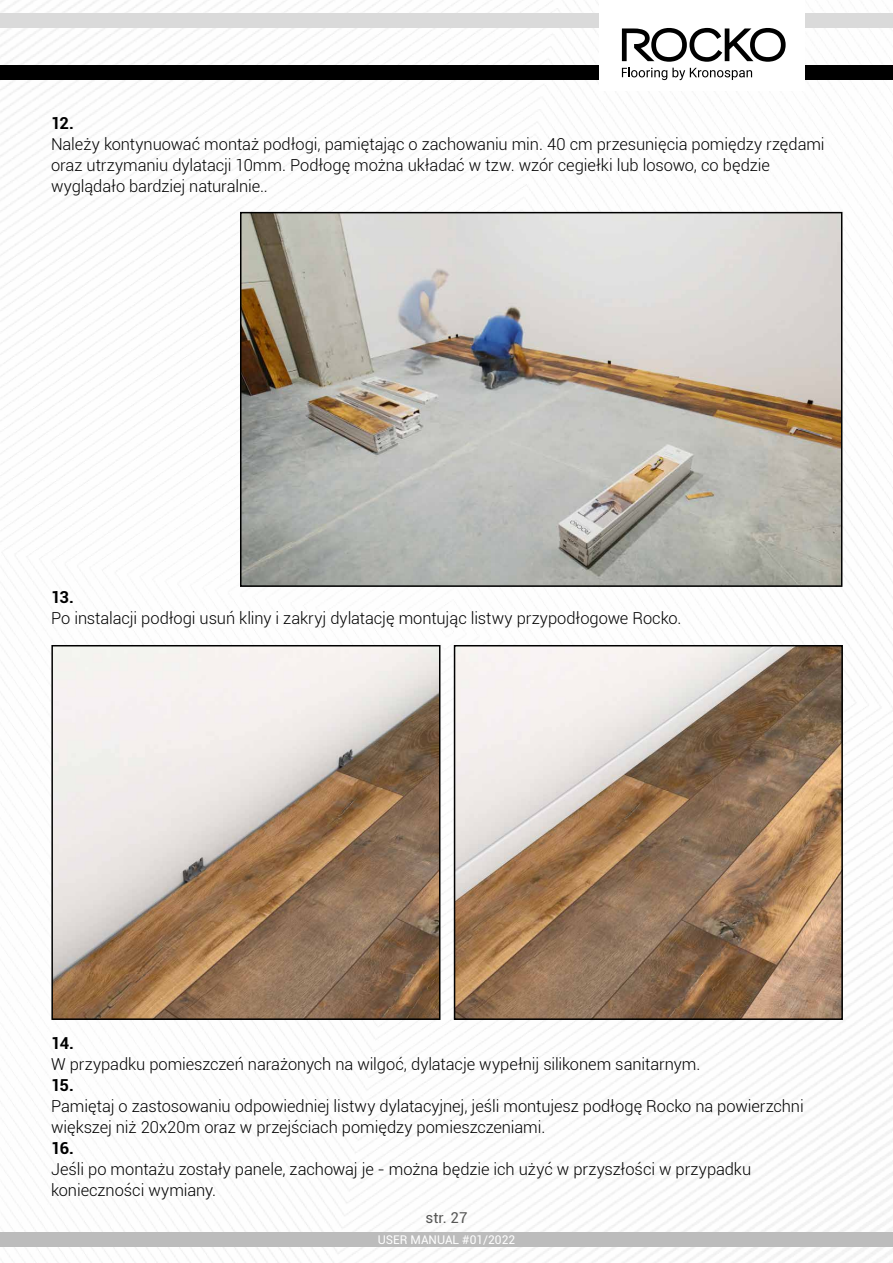
<style>
.page{position:relative;width:893px;height:1263px;background:#fff}
.page>*{position:absolute;margin:0;border:0;box-sizing:border-box;transform-origin:0 0}
.t1{font:300 16.5px/21px "Roboto";letter-spacing:-.005em;color:#000}
.t2{font:700 16.5px "Roboto";letter-spacing:-.06em;color:#000}
.t3{font:15px "Roboto";color:#575756}
.t4{font:12px "Roboto";color:#fff}
</style>
<div class="page">
<div style="left:0;top:13px;width:893px;height:15px;background:#dadada"></div>
<div style="left:0;top:65px;width:893px;height:15px;background:#000"></div>
<div style="left:600px;top:0;width:205px;height:90px;background:#fff"></div>
<div style="left:0;top:1232px;width:893px;height:15px;background:#bcbcbc"></div>
<svg style="left:622px;top:28px;width:164px;height:34px"></svg>
<svg style="left:622px;top:68px;width:130px;height:12px"></svg>
<img style="left:243px;top:215px;width:596px;height:369px">
<div style="left:240px;top:212px;width:602px;height:375px;border:2px solid #000"></div>
<img style="left:54px;top:648px;width:383px;height:369px">
<div style="left:51px;top:645px;width:389px;height:375px;border:2px solid #000"></div>
<img style="left:457px;top:648px;width:383px;height:369px">
<div style="left:454px;top:645px;width:389px;height:375px;border:2px solid #000"></div>
<p class="t2" style="left:51px;top:112px;width:24px">12.</p>
<p class="t1" style="left:51px;top:133px;width:775px">Należy kontynuować montaż podłogi, pamiętając o zachowaniu min. 40 cm przesunięcia pomiędzy rzędami oraz utrzymaniu dylatacji 10mm. Podłogę można układać w tzw. wzór cegiełki lub losowo, co będzie wyglądało bardziej naturalnie..</p>
<p class="t2" style="left:51px;top:585px;width:24px">13.</p>
<p class="t1" style="left:51px;top:607px;width:632px">Po instalacji podłogi usuń kliny i zakryj dylatację montując listwy przypodłogowe Rocko.</p>
<p class="t2" style="left:51px;top:1031px;width:24px">14.</p>
<p class="t1" style="left:51px;top:1053px;width:651px">W przypadku pomieszczeń narażonych na wilgoć, dylatacje wypełnij silikonem sanitarnym.</p>
<p class="t2" style="left:51px;top:1073px;width:24px">15.</p>
<p class="t1" style="left:51px;top:1095px;width:754px">Pamiętaj o zastosowaniu odpowiedniej listwy dylatacyjnej, jeśli montujesz podłogę Rocko na powierzchni większej niż 20x20m oraz w przejściach pomiędzy pomieszczeniami.</p>
<p class="t2" style="left:51px;top:1136px;width:24px">16.</p>
<p class="t1" style="left:51px;top:1158px;width:702px">Jeśli po montażu zostały panele, zachowaj je - można będzie ich użyć w przyszłości w przypadku konieczności wymiany.</p>
<p class="t3" style="left:426px;top:1207px;width:43px">str. 27</p>
<p class="t4" style="left:378px;top:1231px;width:139px">USER MANUAL #01/2022</p>
</div>
